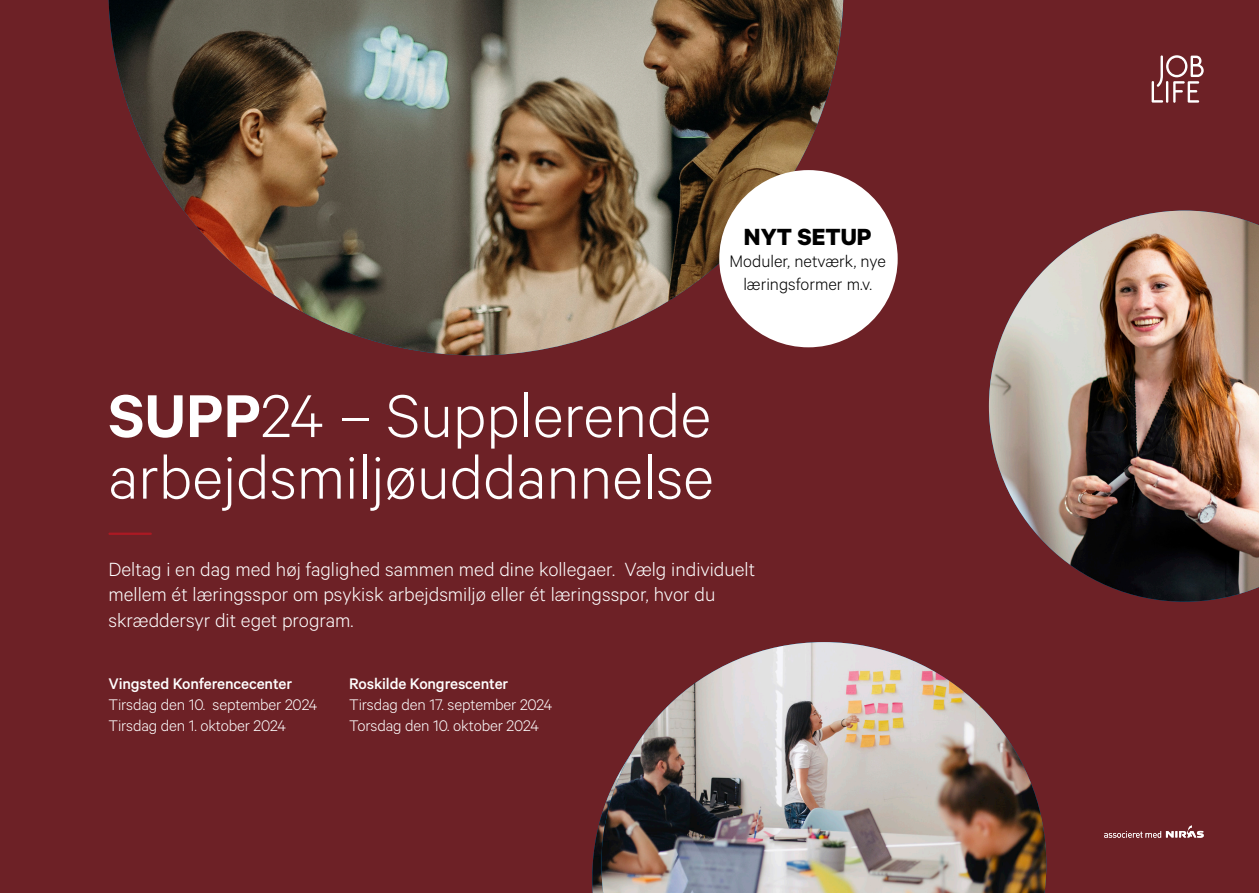
<style>
.page{position:relative;width:1259px;height:893px;background:#6d2126}
.page>*{position:absolute;margin:0;border:0;box-sizing:border-box;transform-origin:0 0}
.t1{font:300 67.95px/61.7px "Calibre";color:#fff}
.t2{font:700 26.25px "Calibre";color:#000}
.t3{font:300 21.45px/25.8px "Calibre";color:#fff}
.t4{font:300 18.75px/22.5px "Calibre";color:#000;text-align:center}
.t5{font:300 17.25px "Calibre";letter-spacing:-.01em;color:#fff}
.t6{font:500 17.25px "Calibre";letter-spacing:-.01em;color:#fff}
.s1{font-weight:600}
</style>
<div class="page">
<img style="left:109px;top:0;width:734px;height:355px">
<div style="left:719px;top:170px;width:178px;height:177px;background:#fff;border-radius:50%"></div>
<img style="left:592px;top:817px;width:9px;height:76px">
<hr style="left:108px;top:533px;width:44px;height:2px;background:#ab1923">
<img style="left:989px;top:211px;width:270px;height:391px">
<img style="left:601px;top:642px;width:445px;height:251px">
<svg style="left:1104px;top:825px;width:99px;height:13px"></svg>
<svg style="left:1151px;top:55px;width:52px;height:48px"></svg>
<p class="t2" style="left:744px;top:220px;width:129px">NYT SETUP</p>
<p class="t4" style="left:729px;top:249px;width:158px">Moduler, netværk, nye læringsformer m.v.</p>
<p class="t1" style="left:108px;top:382px;width:607px"><span class="s1">SUPP</span>24 – Supplerende arbejdsmiljøuddannelse</p>
<p class="t3" style="left:108px;top:555px;width:648px">Deltag i en dag med høj faglighed sammen med dine kollegaer. Vælg individuelt mellem ét læringsspor om psykisk arbejdsmiljø eller ét læringsspor, hvor du skræddersyr dit eget program.</p>
<p class="t6" style="left:108px;top:674px;width:185px">Vingsted Konferencecenter</p>
<p class="t5" style="left:108px;top:695px;width:211px">Tirsdag den 10. september 2024</p>
<p class="t5" style="left:108px;top:715px;width:179px">Tirsdag den 1. oktober 2024</p>
<p class="t6" style="left:349px;top:674px;width:161px">Roskilde Kongrescenter</p>
<p class="t5" style="left:349px;top:695px;width:205px">Tirsdag den 17. september 2024</p>
<p class="t5" style="left:349px;top:715px;width:191px">Torsdag den 10. oktober 2024</p>
</div>
